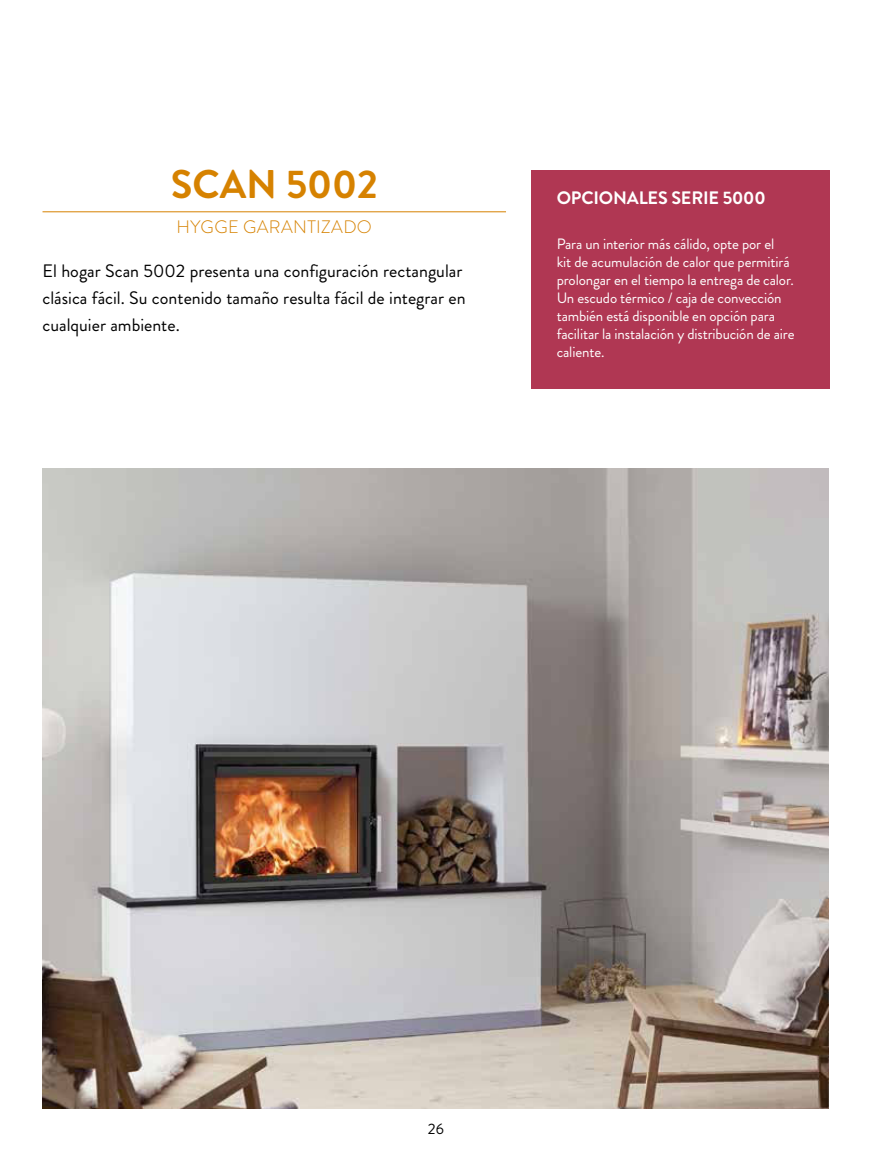
<style>
.page{position:relative;width:893px;height:1149px;background:#fff}
.page>*{position:absolute;margin:0;border:0;box-sizing:border-box;transform-origin:0 0}
.t1{font:700 40.05px "Brandon Grotesque";color:#d68200}
.t2{font:18px/27px "Brandon Grotesque";color:#000}
.t3{font:700 18px "Brandon Grotesque";letter-spacing:-.01em;color:#fff}
.t4{font:300 18px "Brandon Grotesque";letter-spacing:.02em;color:#d68200}
.t5{font:15px/18px "Brandon Grotesque";letter-spacing:-.01em;color:#fff}
.t6{font:15px "Brandon Grotesque";color:#000}
</style>
<div class="page">
<img style="left:43px;top:468px;width:786px;height:640px">
<hr style="left:43px;top:211px;width:463px;height:1px;background:#d68200">
<div style="left:531px;top:170px;width:298px;height:218px;background:#b03753"></div>
<h1 class="t1" style="left:171px;top:161px;width:208px">SCAN 5002</h1>
<p class="t4" style="left:176px;top:216px;width:197px">HYGGE GARANTIZADO</p>
<p class="t2" style="left:43px;top:258px;width:425px">El hogar Scan 5002 presenta una configuración rectangular clásica fácil. Su contenido tamaño resulta fácil de integrar en cualquier ambiente.</p>
<p class="t3" style="left:557px;top:187px;width:210px">OPCIONALES SERIE 5000</p>
<p class="t5" style="left:557px;top:235px;width:239px">Para un interior más cálido, opte por el<br>kit de acumulación de calor que permitirá prolongar en el tiempo la entrega de calor.<br>Un escudo térmico / caja de convección también está disponible en opción para facilitar la instalación y distribución de aire caliente.</p>
<p class="t6" style="left:428px;top:1119px;width:17px">26</p>
</div>
